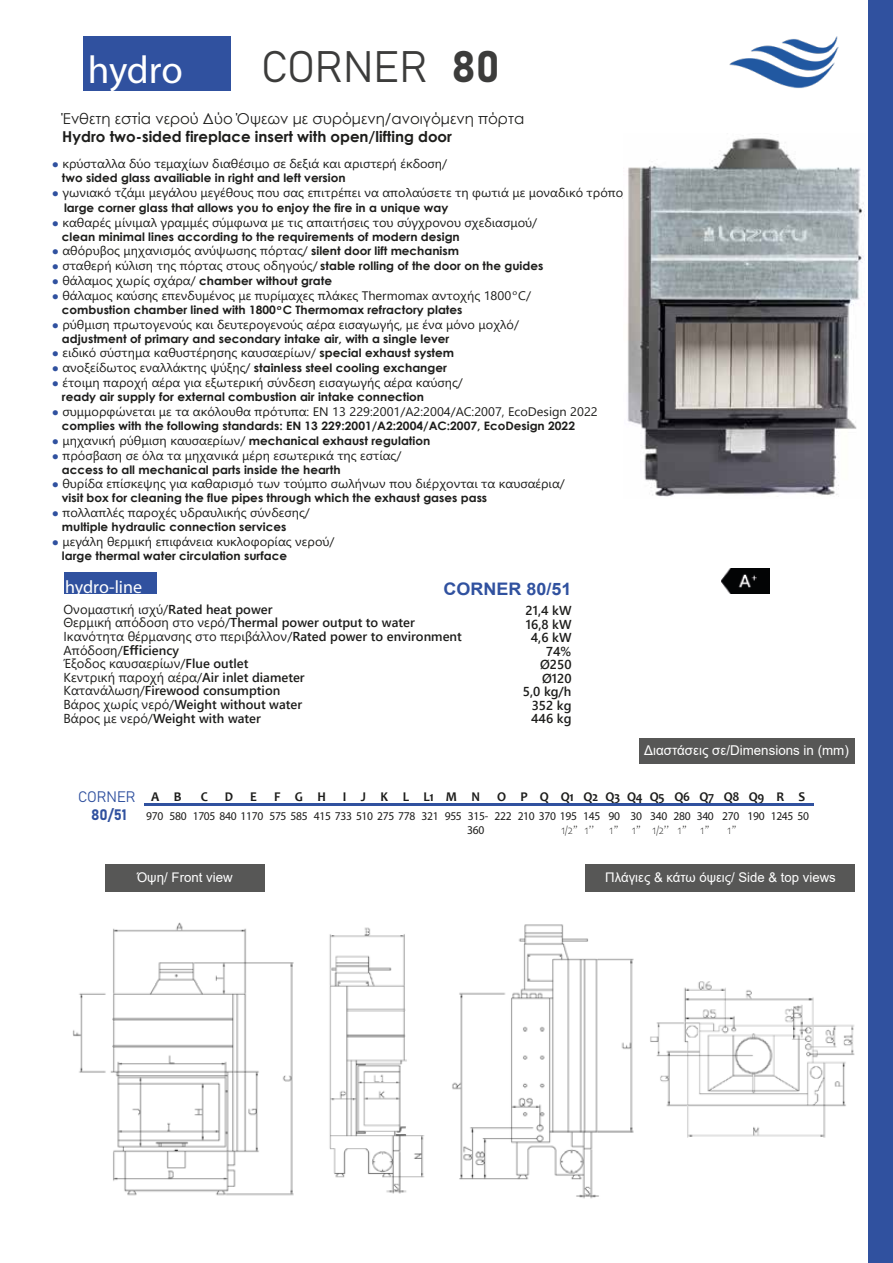
<style>
.page{position:relative;width:893px;height:1263px;background:#fff}
.page>*{position:absolute;margin:0;border:0;box-sizing:border-box;transform-origin:0 0}
.t1{font:43.5px "Bahnschrift";color:#3c3c3b}
.t2{font:39px "Myriad Pro";letter-spacing:-.01em;color:#fff}
.t3{font:18px "Myriad Pro";color:#fff}
.t4{font:700 17.25px "Arial";color:#30519f;scale:1.04 1}
.t5{font:15px "Century Gothic";color:#1d1d1b}
.t6{font:700 15px "Century Gothic";color:#1d1d1b}
.t7{font:15px/18px "Bahnschrift";color:#30519f;text-align:center}
.t8{font:13.5px "Arial";color:#fff}
.t9{font:13.35px "Arial";color:#fff}
.t10{font:700 13.35px "Candara";letter-spacing:-.025em;color:#1d1d1b}
.t11{font:700 12.9px/13.6px "Yu Gothic UI";color:#1d1d1b}
.t12{font:12.9px/13.6px "Yu Gothic UI";color:#1d1d1b}
.t13{font:12.3px "Yu Gothic UI";color:#1d1d1b}
.t14{font:11.85px "Myriad Pro";letter-spacing:-.025em;color:#1d1d1b}
.t15{font:300 11.85px "Candara";color:#1d1d1b}
.t16{font:700 11.7px "Century Gothic";color:#1d1d1b}
.t17{font:7.8px "Candara";color:#1d1d1b;scale:1.11 1}
.t18{font:700 7.5px "Candara";color:#1d1d1b;scale:1.24 1}
.s1{font-family:"Century Gothic";font-weight:700;font-size:11.7px;color:#30519f}
.s2{font-family:"Century Gothic";font-weight:700;font-size:11.7px}
.s3{color:#30519f}
.s4{font-family:"Yu Gothic UI";font-weight:400;font-size:12.3px}
.s5{font-weight:700}
.s6{font-size:17.1px}
.s7{font-weight:400}
</style>
<div class="page">
<div style="left:84px;top:36px;width:147px;height:55px;background:#30519f"></div>
<div style="left:868px;top:0;width:25px;height:1263px;background:#30519f"></div>
<img style="left:729px;top:36px;width:110px;height:52px">
<div style="left:586px;top:864px;width:269px;height:28px;background:#575756"></div>
<div style="left:105px;top:864px;width:159px;height:28px;background:#575756"></div>
<hr style="left:145px;top:803px;width:669px;height:3px;background:#30519f">
<div style="left:639px;top:738px;width:215px;height:26px;background:#575756"></div>
<img style="left:72px;top:922px;width:222px;height:274px">
<img style="left:329px;top:927px;width:96px;height:267px">
<img style="left:452px;top:924px;width:182px;height:275px">
<img style="left:650px;top:981px;width:205px;height:157px">
<img style="left:627px;top:138px;width:238px;height:359px">
<div style="left:64px;top:572px;width:93px;height:22px;background:#30519f"></div>
<img style="left:721px;top:569px;width:48px;height:24px">
<h2 class="t2" style="left:88px;top:46px;width:96px">hydro</h2>
<h1 class="t1" style="left:261px;top:34px;width:240px">CORNER 80</h1>
<p class="t5" style="left:62px;top:108px;width:463px">Ένθετη εστία νερού Δύο Όψεων με συρόμενη/ανοιγόμενη πόρτα</p>
<p class="t6" style="left:62px;top:125px;width:391px">Hydro two-sided fireplace insert with open/lifting door</p>
<p class="t13" style="left:52px;top:152px;width:397px"><span class="s1">●</span> κρύσταλλα δύο τεμαχίων διαθέσιμο σε δεξιά και αριστερή έκδοση/</p>
<p class="t16" style="left:62px;top:169px;width:285px">two sided glass availiable in right and left version</p>
<p class="t13" style="left:52px;top:181px;width:578px"><span class="s1">●</span> γωνιακό τζάμι μεγάλου μεγέθους που σας επιτρέπει να απολαύσετε τη φωτιά με μοναδικό τρόπο/</p>
<p class="t16" style="left:64px;top:199px;width:386px">large corner glass that allows you to enjoy the fire in a unique way</p>
<p class="t13" style="left:52px;top:211px;width:487px"><span class="s1">●</span> καθαρές μίνιμαλ γραμμές σύμφωνα με τις απαιτήσεις του σύγχρονου σχεδιασμού/</p>
<p class="t16" style="left:62px;top:227px;width:399px">clean minimal lines according to the requirements of modern design</p>
<p class="t13" style="left:52px;top:239px;width:409px"><span class="s1">●</span> αθόρυβος μηχανισμός ανύψωσης πόρτας/ <span class="s2">silent door lift mechanism</span></p>
<p class="t13" style="left:52px;top:254px;width:493px"><span class="s1">●</span> σταθερή κύλιση της πόρτας στους οδηγούς/ <span class="s2">stable rolling of the door on the guides</span></p>
<p class="t16" style="left:52px;top:272px;width:282px"><span class="s3">●</span> <span class="s4">θάλαμος χωρίς σχάρα/</span> chamber without grate</p>
<p class="t13" style="left:52px;top:284px;width:481px"><span class="s1">●</span> θάλαμος καύσης επενδυμένος με πυρίμαχες πλάκες Thermomax αντοχής 1800 C/</p>
<p class="t16" style="left:62px;top:301px;width:402px">combustion chamber lined with 1800 C Thermomax refractory plates</p>
<p class="t13" style="left:52px;top:313px;width:469px"><span class="s1">●</span> ρύθμιση πρωτογενούς και δευτερογενούς αέρα εισαγωγής, με ένα μόνο μοχλό/</p>
<p class="t16" style="left:62px;top:329px;width:389px">adjustment of primary and secondary intake air, with a single lever</p>
<p class="t13" style="left:52px;top:342px;width:404px"><span class="s1">●</span> ειδικό σύστημα καθυστέρησης καυσαερίων/ <span class="s2">special exhaust system</span></p>
<p class="t16" style="left:52px;top:359px;width:397px"><span class="s3">●</span> <span class="s4">ανοξείδωτος εναλλάκτης ψύξης/</span> stainless steel cooling exchanger</p>
<p class="t13" style="left:52px;top:371px;width:413px"><span class="s1">●</span> έτοιμη παροχή αέρα για εξωτερική σύνδεση εισαγωγής αέρα καύσης/</p>
<p class="t16" style="left:62px;top:388px;width:364px">ready air supply for external combustion air intake connection</p>
<p class="t13" style="left:52px;top:400px;width:547px"><span class="s1">●</span> συμμορφώνεται με τα ακόλουθα πρότυπα: ΕΝ 13 229:2001/A2:2004/AC:2007, EcoDesign 2022</p>
<p class="t16" style="left:62px;top:417px;width:515px">complies with the following standards: EN 13 229:2001/A2:2004/AC:2007, EcoDesign 2022</p>
<p class="t16" style="left:52px;top:432px;width:380px"><span class="s3">●</span> <span class="s4">μηχανική ρύθμιση καυσαερίων/</span> mechanical exhaust regulation</p>
<p class="t13" style="left:52px;top:444px;width:351px"><span class="s1">●</span> πρόσβαση σε όλα τα μηχανικά μέρη εσωτερικά της εστίας/</p>
<p class="t16" style="left:62px;top:460px;width:280px">access to all mechanical parts inside the hearth</p>
<p class="t13" style="left:52px;top:472px;width:514px"><span class="s1">●</span> θυρίδα επίσκεψης για καθαρισμό των τούμπο σωλήνων που διέρχονται τα καυσαέρια/</p>
<p class="t16" style="left:62px;top:489px;width:427px">visit box for cleaning the flue pipes through which the exhaust gases pass</p>
<p class="t13" style="left:52px;top:501px;width:260px"><span class="s1">●</span> πολλαπλές παροχές υδραυλικής σύνδεσης/</p>
<p class="t16" style="left:62px;top:518px;width:226px">multiple hydraulic connection services</p>
<p class="t13" style="left:52px;top:530px;width:284px"><span class="s1">●</span> μεγάλη θερμική επιφάνεια κυκλοφορίας νερού/</p>
<p class="t16" style="left:62px;top:547px;width:227px">large thermal water circulation surface</p>
<p class="t17" style="left:512px;top:287px;width:6px">ο</p>
<p class="t18" style="left:277px;top:303px;width:6px">0</p>
<h3 class="t3" style="left:65px;top:576px;width:79px">hydro-line</h3>
<p class="t12" style="left:64px;top:628px;width:400px">Ικανότητα θέρμανσης στο περιβάλλον/<span class="s5">Rated power to environment</span></p>
<p class="t11" style="left:531px;top:631px;width:42px">4,6 kW</p>
<h3 class="t4" style="left:443px;top:577px;width:125px">CORNER <span class="s6">80/51</span></h3>
<p class="t11" style="left:64px;top:602px;width:353px"><span class="s7">Ονομαστική ισχύ/</span>Rated heat power<br><span class="s7">Θερμική απόδοση στο νερό/</span>Thermal power output to water</p>
<p class="t11" style="left:526px;top:604px;width:47px">21,4 kW<br>16,8 kW</p>
<p class="t11" style="left:540px;top:658px;width:33px">Ø250</p>
<p class="t11" style="left:64px;top:643px;width:117px"><span class="s7">Απόδοση/</span>Efficiency</p>
<p class="t11" style="left:546px;top:644px;width:27px">74%</p>
<p class="t12" style="left:64px;top:655px;width:243px">Έξοδος καυσαερίων/<span class="s5">Flue outlet<br></span>Κεντρική παροχή αέρα/<span class="s5">Air inlet diameter</span></p>
<p class="t11" style="left:542px;top:671px;width:31px">Ø120</p>
<p class="t11" style="left:64px;top:684px;width:240px"><span class="s7">Κατανάλωση/</span>Firewood consumption<br><span class="s7">Βάρος χωρίς νερό/</span>Weight without water<br><span class="s7">Βάρος με νερό/</span>Weight with water</p>
<p class="t11" style="left:531px;top:685px;width:42px;text-align:justify;text-indent:-8px">5,0 kg/h 352 kg 446 kg</p>
<p class="t8" style="left:644px;top:741px;width:206px">Διαστάσεις σε/Dimensions in (mm)</p>
<p class="t7" style="left:78px;top:787px;width:59px">CORNER<br>80/51</p>
<p class="t10" style="left:151px;top:788px;width:32px">A B</p>
<p class="t10" style="left:201px;top:788px;width:9px">C</p>
<p class="t10" style="left:225px;top:788px;width:10px">D</p>
<p class="t10" style="left:250px;top:788px;width:8px">E</p>
<p class="t10" style="left:274px;top:788px;width:53px">F G H</p>
<p class="t10" style="left:343px;top:788px;width:139px">I J K L L1 M N</p>
<p class="t10" style="left:497px;top:788px;width:310px">O P Q Q1 Q2 Q3 Q4 Q5 Q6 Q7 Q8 Q9 R S</p>
<p class="t14" style="left:146px;top:809px;width:664px">970 580 1705 840 1170 575 585 415 733 510 275 778 321 955 315- 222 210 370 195 145 90 30 340 280 340 270 190 1245 50</p>
<p class="t14" style="left:467px;top:822px;width:19px">360</p>
<p class="t15" style="left:561px;top:823px;width:35px">1/2” 1’’</p>
<p class="t15" style="left:609px;top:823px;width:102px">1” 1” 1/2’’ 1” 1”</p>
<p class="t15" style="left:727px;top:823px;width:11px">1”</p>
<p class="t9" style="left:137px;top:868px;width:97px">Όψη/ Front view</p>
<p class="t9" style="left:605px;top:868px;width:232px">Πλάγιες &amp; κάτω όψεις/ Side &amp; top views</p>
</div>
